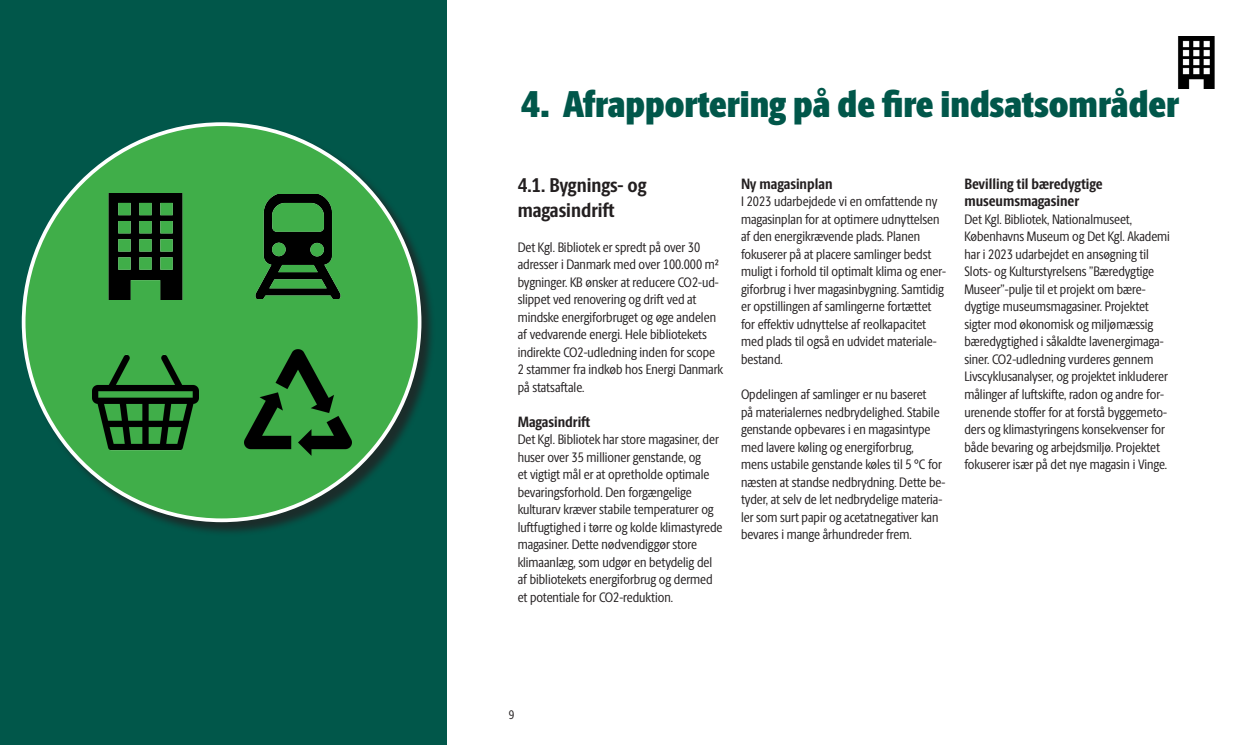
<style>
.page{position:relative;width:1241px;height:745px;background:#fff}
.page>*{position:absolute;margin:0;border:0;box-sizing:border-box;transform-origin:0 0}
.t1{font:900 37.5px "Berlingske Sans Cn";color:#01574a}
.t2{font:700 20px/24px "Berlingske Sans Cn";color:#231f20}
.t3{font:700 15px/17.5px "Berlingske Sans Cn";letter-spacing:-.005em;color:#231f20}
.t4{font:13.75px/17.5px "Berlingske Sans Cn";color:#231f20}
.t5{font:12.5px "Berlingske Sans Cn";color:#231f20}
</style>
<div class="page">
<div style="left:0;top:0;width:446px;height:744px;background:#01574a"></div>
<div style="left:22px;top:123px;width:413px;height:413px;background:#231f20;opacity:.75"></div>
<div style="left:24px;top:124px;width:395px;height:396px;background:#40ae49;border-radius:50%"></div>
<img style="left:108px;top:193px;width:75px;height:106px">
<img style="left:255px;top:195px;width:86px;height:103px">
<img style="left:92px;top:354px;width:106px;height:97px">
<img style="left:244px;top:349px;width:107px;height:106px">
<img style="left:1178px;top:37px;width:37px;height:52px">
<h1 class="t1" style="left:520px;top:76px;width:660px">4. Afrapportering på de fire indsatsområder</h1>
<h2 class="t2" style="left:517px;top:173px;width:130px">4.1. Bygnings- og magasindrift</h2>
<p class="t4" style="left:517px;top:237px;width:207px">Det Kgl. Bibliotek er spredt på over 30 adresser i Danmark med over 100.000 m² bygninger. KB ønsker at reducere CO2-ud&shy;slippet ved renovering og drift ved at mindske energiforbruget og øge andelen af vedvarende energi. Hele bibliotekets indirekte CO2-udledning inden for scope 2 stammer fra indkøb hos Energi Danmark på statsaftale.</p>
<p class="t3" style="left:517px;top:412px;width:74px">Magasindrift</p>
<p class="t4" style="left:517px;top:430px;width:206px">Det Kgl. Bibliotek har store magasiner, der huser over 35 millioner genstande, og<br>et vigtigt mål er at opretholde optimale bevaringsforhold. Den forgængelige kulturarv kræver stabile temperaturer og luftfugtighed i tørre og kolde klimastyrede magasiner. Dette nødvendiggør store klimaanlæg, som udgør en betydelig del af bibliotekets energiforbrug og dermed et potentiale for CO2-reduktion.</p>
<p class="t3" style="left:741px;top:174px;width:93px">Ny magasinplan</p>
<p class="t4" style="left:741px;top:192px;width:206px">I 2023 udarbejdede vi en omfattende ny magasinplan for at optimere udnyttelsen af den energikrævende plads. Planen fokuserer på at placere samlinger bedst muligt i forhold til optimalt klima og ener&shy;giforbrug i hver magasinbygning. Samtidig er opstillingen af samlingerne fortættet for effektiv udnyttelse af reolkapacitet med plads til også en udvidet materiale&shy;bestand.</p>
<p class="t4" style="left:741px;top:385px;width:206px">Opdelingen af samlinger er nu baseret<br>på materialernes nedbrydelighed. Stabile genstande opbevares i en magasintype med lavere køling og energiforbrug,<br>mens ustabile genstande køles til 5 °C for næsten at standse nedbrydning. Dette be&shy;tyder, at selv de let nedbrydelige materia&shy;ler som surt papir og acetatnegativer kan bevares i mange århundreder frem.</p>
<p class="t3" style="left:964px;top:174px;width:140px">Bevilling til bæredygtige museumsmagasiner</p>
<p class="t4" style="left:964px;top:210px;width:207px">Det Kgl. Bibliotek, Nationalmuseet, Københavns Museum og Det Kgl. Akademi har i 2023 udarbejdet en ansøgning til Slots- og Kulturstyrelsens ”Bæredygtige Museer”-pulje til et projekt om bære&shy;dygtige museumsmagasiner. Projektet sigter mod økonomisk og miljømæssig bæredygtighed i såkaldte lavenergimaga&shy;siner. CO2-udledning vurderes gennem Livscyklusanalyser, og projektet inkluderer målinger af luftskifte, radon og andre for&shy;urenende stoffer for at forstå byggemeto&shy;ders og klimastyringens konsekvenser for både bevaring og arbejdsmiljø. Projektet fokuserer især på det nye magasin i Vinge.</p>
<p class="t5" style="left:508px;top:705px;width:7px">9</p>
</div>
